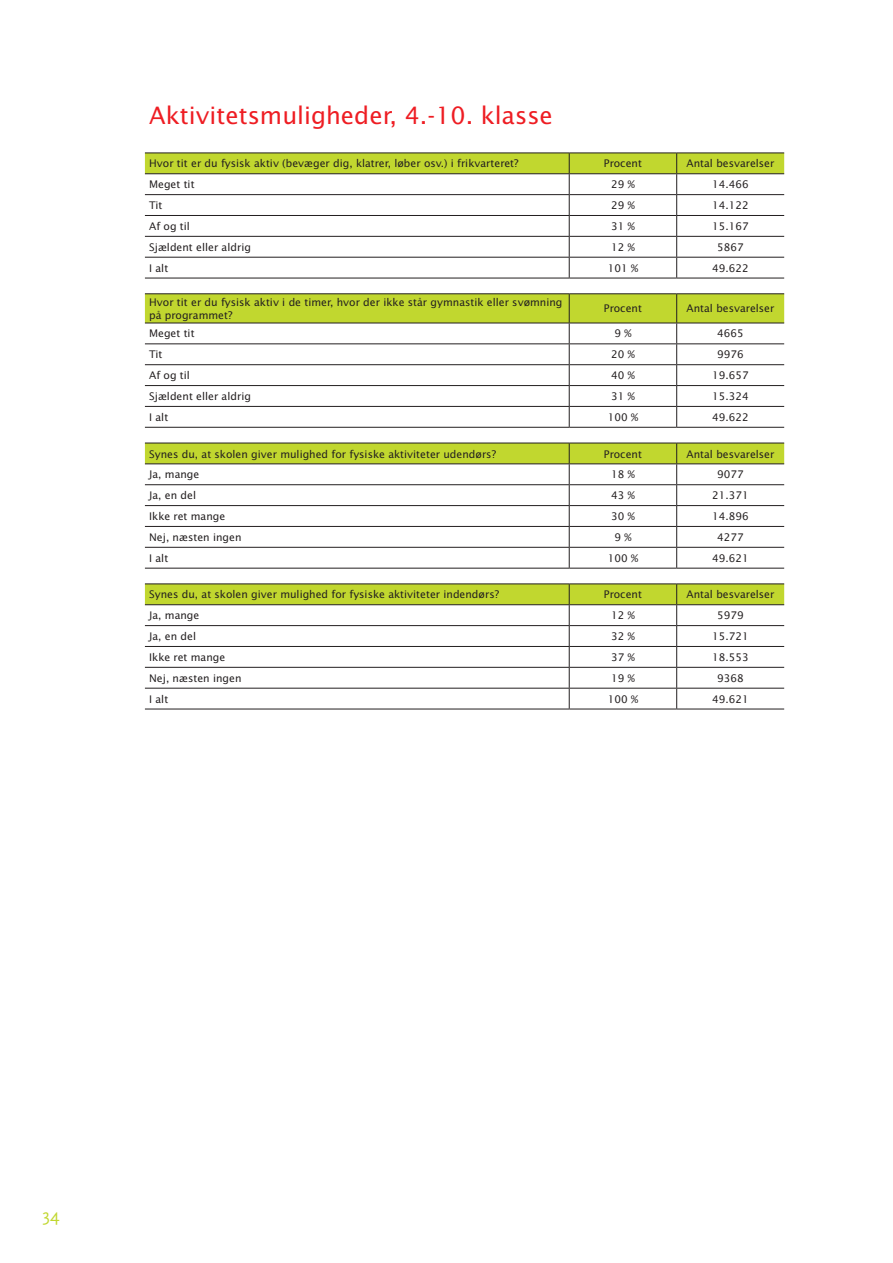
<style>
.page{position:relative;width:893px;height:1263px;background:#fff}
.page>*{position:absolute;margin:0;border:0;box-sizing:border-box;transform-origin:0 0}
.t1{font:24px "Lucida Sans Std";color:#ee1d23}
.t2{font:18px "Scala Sans";color:#c1d72f}
.t3{font:10.5px/12.6px "Lucida Sans Std";color:#231f20}
</style>
<div class="page">
<hr style="left:145px;top:278px;width:424px;height:1px;background:#231f20">
<hr style="left:569px;top:278px;width:108px;height:1px;background:#231f20">
<hr style="left:677px;top:278px;width:107px;height:1px;background:#231f20">
<svg style="left:145px;top:153px;width:639px;height:125px"></svg>
<hr style="left:145px;top:173px;width:424px;height:1px;background:#231f20">
<hr style="left:569px;top:293px;width:108px;height:1px;background:#231f20">
<hr style="left:677px;top:293px;width:107px;height:1px;background:#231f20">
<hr style="left:145px;top:427px;width:424px;height:1px;background:#231f20">
<hr style="left:569px;top:427px;width:108px;height:1px;background:#231f20">
<hr style="left:677px;top:427px;width:107px;height:1px;background:#231f20">
<hr style="left:145px;top:293px;width:424px;height:1px;background:#231f20">
<svg style="left:145px;top:294px;width:639px;height:133px"></svg>
<hr style="left:145px;top:323px;width:424px;height:1px;background:#231f20">
<hr style="left:145px;top:568px;width:424px;height:1px;background:#231f20">
<hr style="left:569px;top:568px;width:108px;height:1px;background:#231f20">
<hr style="left:677px;top:568px;width:107px;height:1px;background:#231f20">
<svg style="left:145px;top:443px;width:639px;height:125px"></svg>
<hr style="left:145px;top:463px;width:424px;height:1px;background:#231f20">
<hr style="left:569px;top:583px;width:108px;height:1px;background:#231f20">
<hr style="left:677px;top:583px;width:107px;height:1px;background:#231f20">
<hr style="left:145px;top:709px;width:424px;height:1px;background:#231f20">
<hr style="left:569px;top:709px;width:108px;height:1px;background:#231f20">
<hr style="left:677px;top:709px;width:107px;height:1px;background:#231f20">
<hr style="left:145px;top:583px;width:424px;height:1px;background:#231f20">
<svg style="left:145px;top:584px;width:639px;height:125px"></svg>
<hr style="left:145px;top:604px;width:424px;height:1px;background:#231f20">
<h1 class="t1" style="left:149px;top:101px;width:405px">Aktivitetsmuligheder, 4.-10. klasse</h1>
<p class="t3" style="left:149px;top:157px;width:371px">Hvor tit er du fysisk aktiv (bevæger dig, klatrer, løber osv.) i frikvarteret?</p>
<p class="t3" style="left:604px;top:157px;width:40px">Procent</p>
<p class="t3" style="left:686px;top:157px;width:89px">Antal besvarelser</p>
<p class="t3" style="left:149px;top:178px;width:47px">Meget tit</p>
<p class="t3" style="left:611px;top:178px;width:25px">29 %</p>
<p class="t3" style="left:712px;top:178px;width:38px">14.466</p>
<p class="t3" style="left:149px;top:199px;width:15px">Tit</p>
<p class="t3" style="left:611px;top:199px;width:25px">29 %</p>
<p class="t3" style="left:712px;top:199px;width:38px">14.122</p>
<p class="t3" style="left:149px;top:220px;width:42px">Af og til</p>
<p class="t3" style="left:611px;top:220px;width:25px">31 %</p>
<p class="t3" style="left:712px;top:220px;width:38px">15.167</p>
<p class="t3" style="left:149px;top:241px;width:103px">Sjældent eller aldrig</p>
<p class="t3" style="left:611px;top:241px;width:25px">12 %</p>
<p class="t3" style="left:717px;top:241px;width:28px">5867</p>
<p class="t3" style="left:149px;top:262px;width:21px">I alt</p>
<p class="t3" style="left:608px;top:262px;width:32px">101 %</p>
<p class="t3" style="left:712px;top:262px;width:38px">49.622</p>
<p class="t3" style="left:149px;top:296px;width:415px">Hvor tit er du fysisk aktiv i de timer, hvor der ikke står gymnastik eller svømning på programmet?</p>
<p class="t3" style="left:604px;top:303px;width:40px">Procent</p>
<p class="t3" style="left:686px;top:303px;width:89px">Antal besvarelser</p>
<p class="t3" style="left:149px;top:328px;width:47px">Meget tit</p>
<p class="t3" style="left:614px;top:328px;width:18px">9 %</p>
<p class="t3" style="left:717px;top:328px;width:28px">4665</p>
<p class="t3" style="left:149px;top:348px;width:15px">Tit</p>
<p class="t3" style="left:611px;top:348px;width:25px">20 %</p>
<p class="t3" style="left:717px;top:348px;width:28px">9976</p>
<p class="t3" style="left:149px;top:369px;width:42px">Af og til</p>
<p class="t3" style="left:611px;top:369px;width:25px">40 %</p>
<p class="t3" style="left:712px;top:369px;width:38px">19.657</p>
<p class="t3" style="left:149px;top:390px;width:103px">Sjældent eller aldrig</p>
<p class="t3" style="left:611px;top:390px;width:25px">31 %</p>
<p class="t3" style="left:712px;top:390px;width:38px">15.324</p>
<p class="t3" style="left:149px;top:411px;width:21px">I alt</p>
<p class="t3" style="left:608px;top:411px;width:32px">100 %</p>
<p class="t3" style="left:712px;top:411px;width:38px">49.622</p>
<p class="t3" style="left:149px;top:448px;width:348px">Synes du, at skolen giver mulighed for fysiske aktiviteter udendørs?</p>
<p class="t3" style="left:604px;top:448px;width:40px">Procent</p>
<p class="t3" style="left:686px;top:448px;width:89px">Antal besvarelser</p>
<p class="t3" style="left:149px;top:468px;width:52px">Ja, mange</p>
<p class="t3" style="left:611px;top:468px;width:25px">18 %</p>
<p class="t3" style="left:717px;top:468px;width:28px">9077</p>
<p class="t3" style="left:149px;top:489px;width:48px">Ja, en del</p>
<p class="t3" style="left:611px;top:489px;width:25px">43 %</p>
<p class="t3" style="left:712px;top:489px;width:38px">21.371</p>
<p class="t3" style="left:149px;top:510px;width:78px">Ikke ret mange</p>
<p class="t3" style="left:611px;top:510px;width:25px">30 %</p>
<p class="t3" style="left:712px;top:510px;width:38px">14.896</p>
<p class="t3" style="left:149px;top:531px;width:94px">Nej, næsten ingen</p>
<p class="t3" style="left:614px;top:531px;width:18px">9 %</p>
<p class="t3" style="left:717px;top:531px;width:28px">4277</p>
<p class="t3" style="left:149px;top:552px;width:21px">I alt</p>
<p class="t3" style="left:608px;top:552px;width:32px">100 %</p>
<p class="t3" style="left:712px;top:552px;width:38px">49.621</p>
<p class="t3" style="left:149px;top:588px;width:351px">Synes du, at skolen giver mulighed for fysiske aktiviteter indendørs?</p>
<p class="t3" style="left:604px;top:588px;width:40px">Procent</p>
<p class="t3" style="left:686px;top:588px;width:89px">Antal besvarelser</p>
<p class="t3" style="left:149px;top:609px;width:52px">Ja, mange</p>
<p class="t3" style="left:611px;top:609px;width:25px">12 %</p>
<p class="t3" style="left:717px;top:609px;width:28px">5979</p>
<p class="t3" style="left:149px;top:630px;width:48px">Ja, en del</p>
<p class="t3" style="left:611px;top:630px;width:25px">32 %</p>
<p class="t3" style="left:712px;top:630px;width:38px">15.721</p>
<p class="t3" style="left:149px;top:651px;width:78px">Ikke ret mange</p>
<p class="t3" style="left:611px;top:651px;width:25px">37 %</p>
<p class="t3" style="left:712px;top:651px;width:38px">18.553</p>
<p class="t3" style="left:149px;top:672px;width:94px">Nej, næsten ingen</p>
<p class="t3" style="left:611px;top:672px;width:25px">19 %</p>
<p class="t3" style="left:717px;top:672px;width:28px">9368</p>
<p class="t3" style="left:149px;top:693px;width:21px">I alt</p>
<p class="t3" style="left:608px;top:693px;width:32px">100 %</p>
<p class="t3" style="left:712px;top:693px;width:38px">49.621</p>
<h2 class="t2" style="left:43px;top:1205px;width:19px">34</h2>
</div>
